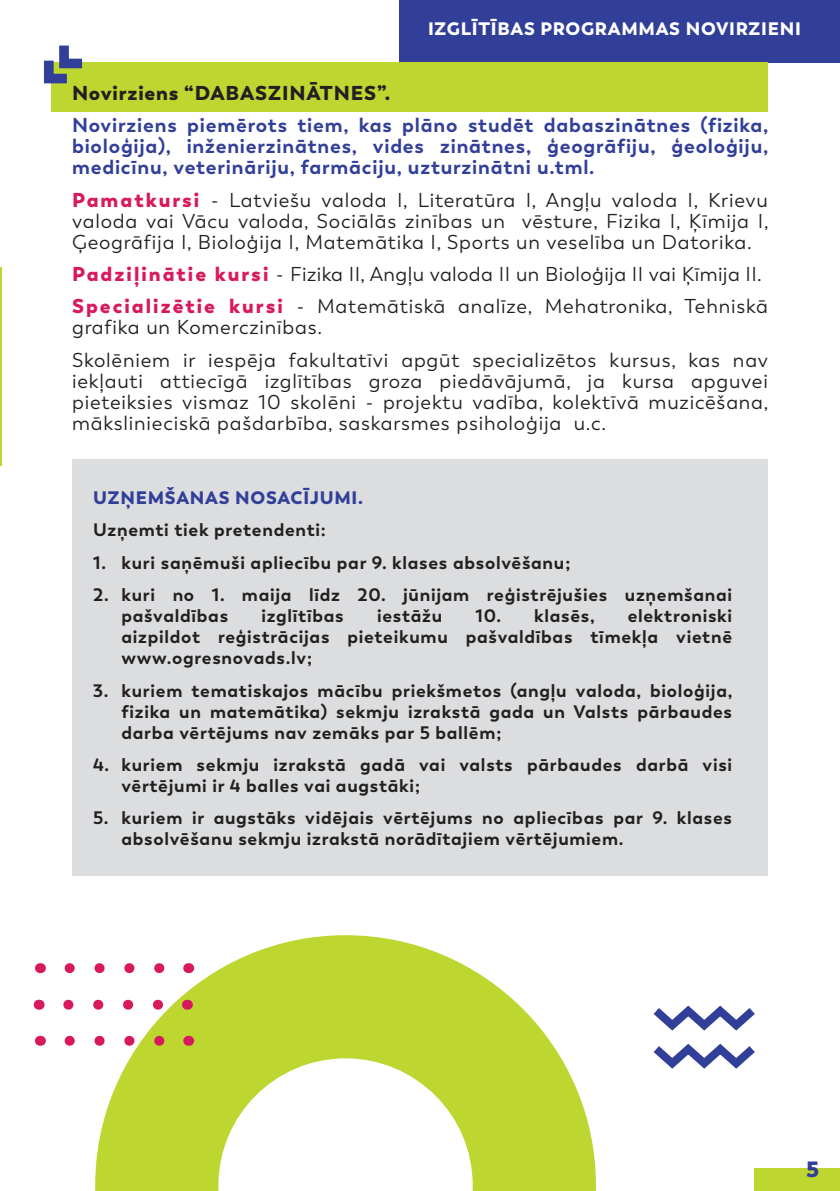
<style>
.page{position:relative;width:840px;height:1191px;background:#fff}
.page>*{position:absolute;margin:0;border:0;box-sizing:border-box;transform-origin:0 0}
.t1{font:800 22px "Trenda";color:#323f99}
.Programmu_apraksts{font:20px/21px "Trenda";letter-spacing:.04em;color:#231f20;text-align:justify}
.Programmu_apraksts-2{font:700 20px/21px "Trenda";letter-spacing:.04em;color:#323f99;text-align:justify}
.Programmu_apraksts-3{font:20px "Trenda";letter-spacing:.02em;color:#231f20}
.t2{font:900 20px "Trenda";letter-spacing:.04em;color:#231f20}
.Programmu_apraksts-4{font:700 18px/21px "Trenda";letter-spacing:.04em;color:#231f20}
.t3{font:900 18px "Trenda";letter-spacing:.04em;color:#fff}
.t4{font:900 18px "Trenda";letter-spacing:.04em;color:#323f99}
.s1{font-weight:900;color:#d9195d}
</style>
<div class="page">
<svg style="left:95px;top:935px;width:500px;height:256px;fill:#bed630"></svg>
<svg style="left:70px;top:963px;width:103px;height:10px"></svg>
<svg style="left:68px;top:999px;width:104px;height:10px"></svg>
<svg style="left:70px;top:1035px;width:103px;height:10px"></svg>
<hr style="left:0;top:267px;width:2px;height:198px;background:#bed630">
<div style="left:72px;top:460px;width:695px;height:416px;background:#dcdddf"></div>
<div style="left:399px;top:0;width:440px;height:63px;background:#323f99"></div>
<svg style="left:653px;top:1005px;width:102px;height:64px"></svg>
<div style="left:52px;top:62px;width:715px;height:50px;background:#bed630"></div>
<svg style="left:44px;top:46px;width:38px;height:37px"></svg>
<div style="left:754px;top:1168px;width:85px;height:23px;background:#bed630"></div>
<p class="t3" style="left:428px;top:17px;width:374px">IZGLĪTĪBAS PROGRAMMAS NOVIRZIENI</p>
<p class="t2" style="left:72px;top:80px;width:319px">Novirziens “DABASZINĀTNES”.</p>
<p class="Programmu_apraksts-2" style="left:72px;top:115px;width:697px">Novirziens piemērots tiem, kas plāno studēt dabaszinātnes (fizika, bioloģija), inženierzinātnes, vides zinātnes, ģeogrāfiju, ģeoloģiju, medicīnu, veterināriju, farmāciju, uzturzinātni u.tml.</p>
<p class="Programmu_apraksts" style="left:72px;top:189px;width:697px"><span class="s1">Pamatkursi</span> - Latviešu valoda I, Literatūra I, Angļu valoda I, Krievu valoda vai Vācu valoda, Sociālās zinības un vēsture, Fizika I, Ķīmija I, Ģeogrāfija I, Bioloģija I, Matemātika I, Sports un veselība un Datorika.</p>
<p class="Programmu_apraksts-3" style="left:72px;top:262px;width:691px"><span class="s1">Padziļinātie kursi</span> - Fizika II, Angļu valoda II un Bioloģija II vai Ķīmija II.</p>
<p class="Programmu_apraksts" style="left:72px;top:296px;width:697px"><span class="s1">Specializētie kursi</span> - Matemātiskā analīze, Mehatronika, Tehniskā grafika un Komerczinības.</p>
<p class="Programmu_apraksts" style="left:72px;top:349px;width:697px">Skolēniem ir iespēja fakultatīvi apgūt specializētos kursus, kas nav iekļauti attiecīgā izglītības groza piedāvājumā, ja kursa apguvei pieteiksies vismaz 10 skolēni - projektu vadība, kolektīvā muzicēšana, mākslinieciskā pašdarbība, saskarsmes psiholoģija u.c.</p>
<p class="t4" style="left:93px;top:486px;width:271px">UZŅEMŠANAS NOSACĪJUMI.</p>
<p class="Programmu_apraksts-4" style="left:93px;top:520px;width:234px">Uzņemti tiek pretendenti:</p>
<p class="Programmu_apraksts-4" style="left:93px;top:552px;width:479px">1. kuri saņēmuši apliecību par 9. klases absolvēšanu;</p>
<p class="Programmu_apraksts-4" style="left:121px;top:584px;width:612px;text-indent:-28px">2. kuri no 1. maija līdz 20. jūnijam reģistrējušies uzņemšanai pašvaldības</p>
<p class="Programmu_apraksts-4" style="left:121px;top:605px;width:612px;text-align:justify;text-indent:506px">elektroniski aizpildot reģistrācijas pieteikumu pašvaldības tīmekļa vietnē www.ogresnovads.lv;</p>
<p class="Programmu_apraksts-4" style="left:121px;top:680px;width:612px;text-align:justify;text-indent:-28px">3. kuriem tematiskajos mācību priekšmetos (angļu valoda, bioloģija, fizika un matemātika) sekmju izrakstā gada un Valsts pārbaudes darba vērtējums nav zemāks par 5 ballēm;</p>
<p class="Programmu_apraksts-4" style="left:121px;top:754px;width:612px;text-indent:-28px">4. kuriem sekmju izrakstā gadā vai valsts pārbaudes darbā visi vērtējumi ir 4 balles vai augstāki;</p>
<p class="Programmu_apraksts-4" style="left:121px;top:807px;width:612px;text-indent:-28px">5. kuriem ir augstāks vidējais vērtējums no apliecības par 9. klases absolvēšanu sekmju izrakstā norādītajiem vērtējumiem.</p>
<p class="Programmu_apraksts-4" style="left:261px;top:605px;width:84px">izglītības</p>
<p class="Programmu_apraksts-4" style="left:377px;top:605px;width:67px">iestāžu</p>
<p class="Programmu_apraksts-4" style="left:475px;top:605px;width:121px">10. klasēs,</p>
<p class="t1" style="left:805px;top:1155px;width:14px">5</p>
</div>
